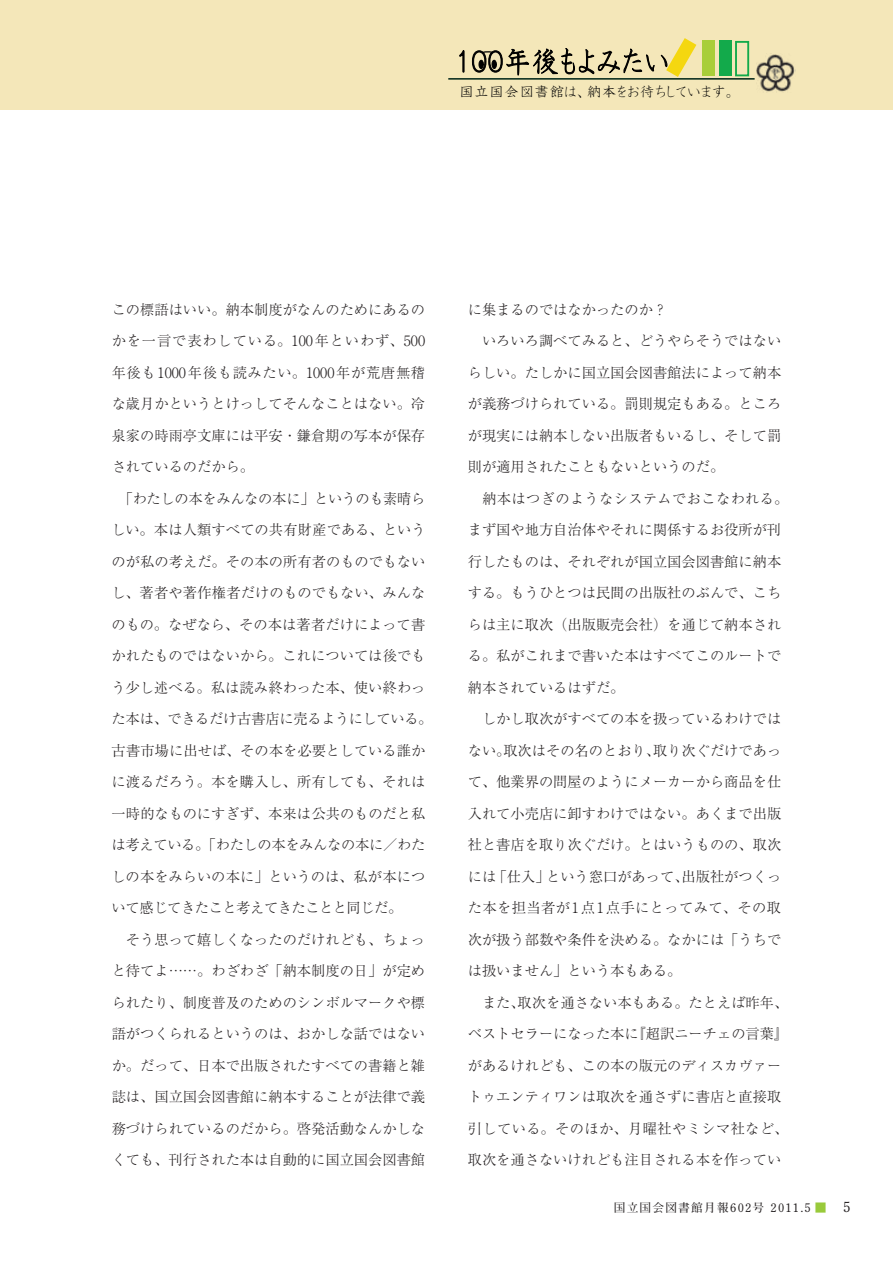
<style>
.page{position:relative;width:893px;height:1263px;background:#fff}
.page>*{position:absolute;margin:0;border:0;box-sizing:border-box;transform-origin:0 0}
.t1{font:15px "HGP Kyokashotai";color:#000}
.t2{font:300 14.25px "Ryumin Pro";color:#231f20}
.t3{font:300 14.25px "Ryumin Pro";letter-spacing:-.02em;color:#231f20}
.t4{font:300 14.25px "Ryumin Pro";letter-spacing:.03em;color:#231f20}
.t5{font:300 14.25px "Ryumin Pro";letter-spacing:.05em;color:#231f20}
.t6{font:300 14.25px "Ryumin Pro";letter-spacing:.06em;color:#231f20}
.t7{font:300 14.25px "Ryumin Pro";letter-spacing:.025em;color:#231f20}
.t8{font:300 14.25px "Ryumin Pro";letter-spacing:-.03em;color:#231f20}
.t9{font:700 11.7px "Futo Min A101 Pro";letter-spacing:.1em;color:#231f20}
.s1{font-size:13.8px}
.s2{color:#99ca3b}
</style>
<div class="page">
<div style="left:0;top:0;width:893px;height:110px;background:#f4e7b9"></div>
<hr style="left:448px;top:78px;width:307px;height:2px;background:#163726">
<div style="left:719px;top:41px;width:12px;height:35px;background:#13aa4b"></div>
<div style="left:702px;top:41px;width:12px;height:35px;background:#a8ce39"></div>
<div style="left:735px;top:41px;width:14px;height:35px;border:2px solid #13aa4b"></div>
<svg style="left:459px;top:50px;width:6px;height:23px"></svg>
<svg style="left:472px;top:38px;width:224px;height:39px"></svg>
<img style="left:757px;top:54px;width:38px;height:38px">
<p class="t1" style="left:459px;top:84px;width:278px">国立国会図書館は、納本をお待ちしています。</p>
<p class="t2" style="left:112px;top:298px;width:315px">この標語はいい。納本制度がなんのためにあるの</p>
<p class="t6" style="left:112px;top:330px;width:315px">かを一言で表わしている。100年といわず、500</p>
<p class="t5" style="left:112px;top:361px;width:315px">年後も1000年後も読みたい。1000年が荒唐無稽</p>
<p class="t2" style="left:112px;top:393px;width:315px">な歳月かというとけっしてそんなことはない。冷</p>
<p class="t2" style="left:112px;top:424px;width:315px">泉家の時雨亭文庫には平安・鎌倉期の写本が保存</p>
<p class="t2" style="left:112px;top:456px;width:144px">されているのだから。</p>
<p class="t3" style="left:112px;top:487px;width:315px">　「わたしの本をみんなの本に」というのも素晴ら</p>
<p class="t2" style="left:111px;top:519px;width:316px">しい。本は人類すべての共有財産である、という</p>
<p class="t2" style="left:112px;top:550px;width:315px">のが私の考えだ。その本の所有者のものでもない</p>
<p class="t2" style="left:111px;top:582px;width:315px">し、著者や著作権者だけのものでもない、みんな</p>
<p class="t2" style="left:112px;top:613px;width:315px">のもの。なぜなら、その本は著者だけによって書</p>
<p class="t2" style="left:112px;top:645px;width:315px">かれたものではないから。これについては後でも</p>
<p class="t2" style="left:111px;top:676px;width:316px">う少し述べる。私は読み終わった本、使い終わっ</p>
<p class="t3" style="left:112px;top:708px;width:322px">た本は、できるだけ古書店に売るようにしている。</p>
<p class="t2" style="left:112px;top:739px;width:315px">古書市場に出せば、その本を必要としている誰か</p>
<p class="t2" style="left:111px;top:771px;width:315px">に渡るだろう。本を購入し、所有しても、それは</p>
<p class="t2" style="left:112px;top:802px;width:315px">一時的なものにすぎず、本来は公共のものだと私</p>
<p class="t3" style="left:111px;top:834px;width:315px">は考えている。「わたしの本をみんなの本に／わた</p>
<p class="t2" style="left:111px;top:865px;width:315px">しの本をみらいの本に」というのは、私が本につ</p>
<p class="t8" style="left:112px;top:897px;width:292px">いて感じてきたこと考えてきたことと同じだ。</p>
<p class="t2" style="left:112px;top:928px;width:315px">　そう思って嬉しくなったのだけれども、ちょっ</p>
<p class="t2" style="left:112px;top:960px;width:315px">と待てよ……。わざわざ「納本制度の日」が定め</p>
<p class="t2" style="left:112px;top:991px;width:315px">られたり、制度普及のためのシンボルマークや標</p>
<p class="t2" style="left:112px;top:1023px;width:315px">語がつくられるというのは、おかしな話ではない</p>
<p class="t2" style="left:112px;top:1054px;width:315px">か。だって、日本で出版されたすべての書籍と雑</p>
<p class="t2" style="left:112px;top:1086px;width:315px">誌は、国立国会図書館に納本することが法律で義</p>
<p class="t2" style="left:112px;top:1117px;width:315px">務づけられているのだから。啓発活動なんかしな</p>
<p class="t2" style="left:112px;top:1149px;width:315px">くても、刊行された本は自動的に国立国会図書館</p>
<p class="t2" style="left:468px;top:298px;width:201px">に集まるのではなかったのか？</p>
<p class="t2" style="left:468px;top:330px;width:315px">　いろいろ調べてみると、どうやらそうではない</p>
<p class="t2" style="left:468px;top:361px;width:315px">らしい。たしかに国立国会図書館法によって納本</p>
<p class="t2" style="left:468px;top:393px;width:315px">が義務づけられている。罰則規定もある。ところ</p>
<p class="t2" style="left:468px;top:424px;width:315px">が現実には納本しない出版者もいるし、そして罰</p>
<p class="t2" style="left:468px;top:456px;width:258px">則が適用されたこともないというのだ。</p>
<p class="t7" style="left:468px;top:487px;width:322px">　納本はつぎのようなシステムでおこなわれる。</p>
<p class="t2" style="left:468px;top:519px;width:315px">まず国や地方自治体やそれに関係するお役所が刊</p>
<p class="t2" style="left:468px;top:550px;width:315px">行したものは、それぞれが国立国会図書館に納本</p>
<p class="t2" style="left:468px;top:582px;width:315px">する。もうひとつは民間の出版社のぶんで、こち</p>
<p class="t2" style="left:468px;top:613px;width:315px">らは主に取次（出版販売会社）を通じて納本され</p>
<p class="t2" style="left:468px;top:645px;width:315px">る。私がこれまで書いた本はすべてこのルートで</p>
<p class="t2" style="left:468px;top:676px;width:158px">納本されているはずだ。</p>
<p class="t2" style="left:468px;top:708px;width:315px">　しかし取次がすべての本を扱っているわけでは</p>
<p class="t2" style="left:468px;top:739px;width:315px">ない。取次はその名のとおり、取り次ぐだけであっ</p>
<p class="t2" style="left:468px;top:771px;width:315px">て、他業界の問屋のようにメーカーから商品を仕</p>
<p class="t2" style="left:468px;top:802px;width:315px">入れて小売店に卸すわけではない。あくまで出版</p>
<p class="t2" style="left:468px;top:834px;width:315px">社と書店を取り次ぐだけ。とはいうものの、取次</p>
<p class="t2" style="left:468px;top:865px;width:315px">には「仕入」という窓口があって、出版社がつくっ</p>
<p class="t4" style="left:468px;top:897px;width:315px">た本を担当者が1点1点手にとってみて、その取</p>
<p class="t2" style="left:468px;top:928px;width:315px">次が扱う部数や条件を決める。なかには「うちで</p>
<p class="t2" style="left:468px;top:960px;width:215px">は扱いません」という本もある。</p>
<p class="t2" style="left:468px;top:991px;width:322px">　また、取次を通さない本もある。たとえば昨年、</p>
<p class="t2" style="left:468px;top:1023px;width:322px">ベストセラーになった本に『超訳ニーチェの言葉』</p>
<p class="t2" style="left:468px;top:1054px;width:315px">があるけれども、この本の版元のディスカヴァー</p>
<p class="t2" style="left:468px;top:1086px;width:315px">トゥエンティワンは取次を通さずに書店と直接取</p>
<p class="t4" style="left:468px;top:1117px;width:322px">引している。そのほか、月曜社やミシマ社など、</p>
<p class="t2" style="left:468px;top:1149px;width:315px">取次を通さないけれども注目される本を作ってい</p>
<p class="t9" style="left:586px;top:1198px;width:266px"><span class="s1">　　</span>国立国会図書館月報602号 2011.5 <span class="s2">■</span> <span class="s1">5</span></p>
</div>
